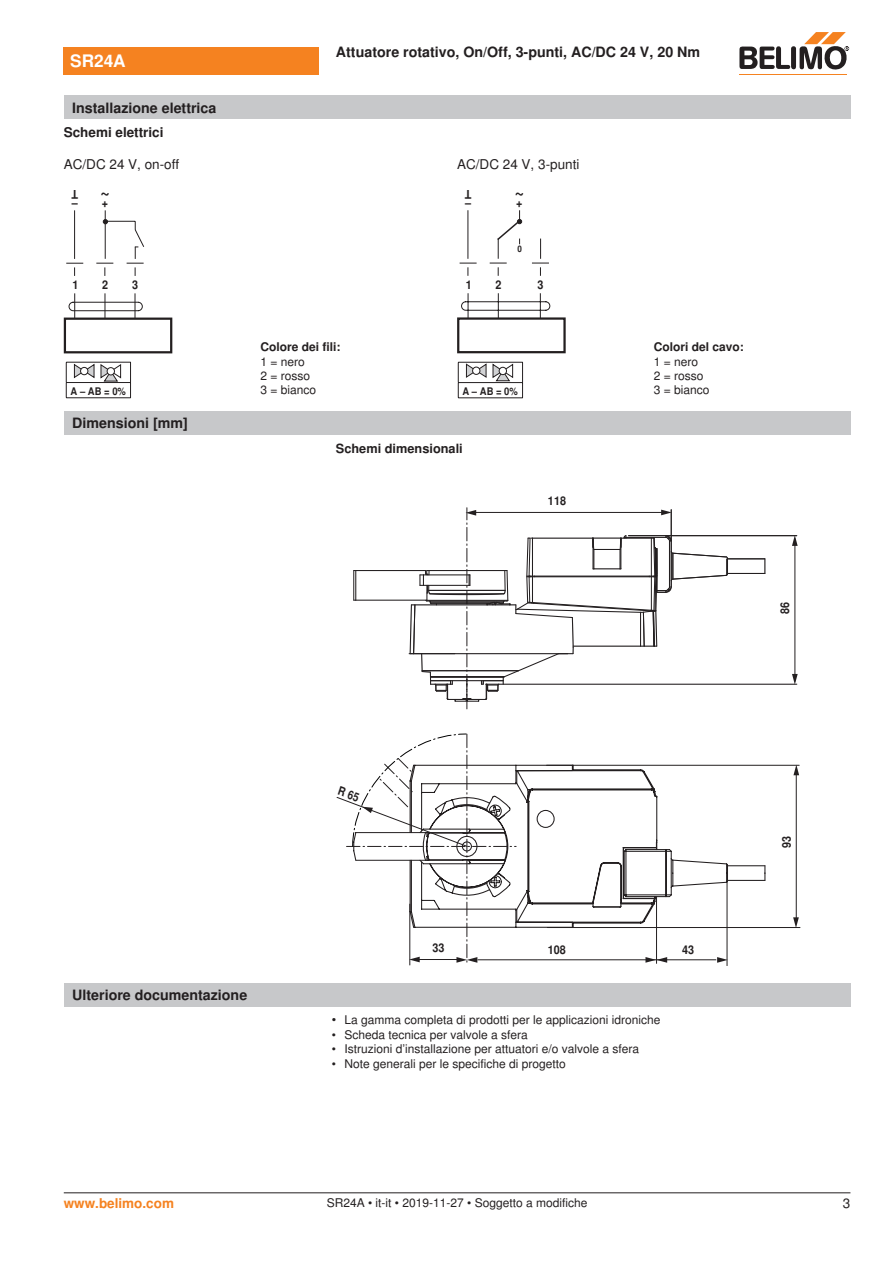
<style>
.page{position:relative;width:893px;height:1263px;background:#fff}
.page>*{position:absolute;margin:0;border:0;box-sizing:border-box;transform-origin:0 0}
.t1{font:700 18px "Nimbus Sans BEL";color:#231f20;scale:.9 1}
.t2{font:700 17.25px "Nimbus Sans BEL";color:#fff}
.t3{font:700 14.25px "Nimbus Sans BEL";color:#231f20}
.Anschluss_Schema_Bas{font:13.5px "Nimbus Sans BEL";color:#231f20}
.t4{font:700 13.5px "Nimbus Sans BEL";color:#231f20}
.t5{font:700 13.5px "Nimbus Sans BEL";color:#f58220}
.Rechtsbündig_Footer{font:13.5px "Nimbus Sans BEL";color:#231f20}
.t6{font:700 12.75px "Nimbus Sans BEL";color:#231f20}
.Bulletpoints{font:12px "Nimbus Sans BEL";color:#231f20}
.Legende{font:12px/14.4px "Nimbus Sans BEL";color:#231f20}
.Footer_EU_center{font:12px "Nimbus Sans BEL";color:#231f20}
.Anschluss_Schema_Bas-2{font:700 12px "Nimbus Sans BEL";color:#231f20}
.t7{font:700 12px "Nimbus Sans BEL";color:#231f20;scale:.9 1}
.t8{font:700 10.5px "Nimbus Sans BEL";color:#231f20;scale:.9 1}
.t9{font:700 9px "Nimbus Sans BEL";color:#231f20;scale:.9 1}
.s1{font-size:12.75px}
</style>
<div class="page">
<div style="left:64px;top:318px;width:108px;height:35px;border:2px solid #231f20"></div>
<svg style="left:66px;top:210px;width:79px;height:109px"></svg>
<hr style="left:66px;top:362px;width:65px;height:1px;background:#231f20">
<hr style="left:66px;top:382px;width:65px;height:1px;background:#231f20">
<svg style="left:66px;top:363px;width:1px;height:34px"></svg>
<svg style="left:130px;top:363px;width:1px;height:34px"></svg>
<hr style="left:66px;top:397px;width:65px;height:1px;background:#231f20">
<svg style="left:74px;top:363px;width:47px;height:19px"></svg>
<div style="left:81px;top:367px;width:7px;height:8px;background:#fff;border-radius:50%"></div>
<div style="left:80px;top:367px;width:8px;height:8px;border:1px solid #231f20;border-radius:50%"></div>
<hr style="left:468px;top:210px;width:1px;height:49px;background:#231f20">
<svg style="left:461px;top:293px;width:90px;height:24px"></svg>
<svg style="left:532px;top:239px;width:17px;height:37px"></svg>
<svg style="left:460px;top:263px;width:17px;height:13px"></svg>
<svg style="left:490px;top:210px;width:32px;height:66px"></svg>
<div style="left:457px;top:317px;width:109px;height:36px;border:2px solid #231f20"></div>
<hr style="left:458px;top:362px;width:65px;height:1px;background:#231f20">
<hr style="left:458px;top:382px;width:65px;height:1px;background:#231f20">
<svg style="left:458px;top:363px;width:1px;height:35px"></svg>
<svg style="left:522px;top:363px;width:1px;height:35px"></svg>
<hr style="left:458px;top:398px;width:65px;height:1px;background:#231f20">
<svg style="left:466px;top:363px;width:47px;height:18px"></svg>
<div style="left:473px;top:367px;width:7px;height:7px;background:#fff;border-radius:50%"></div>
<div style="left:472px;top:367px;width:8px;height:8px;border:1px solid #231f20;border-radius:50%"></div>
<div style="left:64px;top:411px;width:786px;height:24px;background:#c7c8ca"></div>
<hr style="left:546px;top:765px;width:253px;height:1px;background:#231f20">
<hr style="left:796px;top:770px;width:1px;height:153px;background:#231f20">
<svg style="left:793px;top:917px;width:6px;height:10px"></svg>
<svg style="left:793px;top:765px;width:6px;height:10px"></svg>
<hr style="left:727px;top:880px;width:1px;height:86px;background:#231f20">
<hr style="left:547px;top:927px;width:253px;height:1px;background:#231f20">
<hr style="left:486px;top:684px;width:311px;height:1px;background:#231f20">
<svg style="left:764px;top:559px;width:1px;height:14px"></svg>
<hr style="left:628px;top:535px;width:169px;height:1px;background:#231f20">
<hr style="left:356px;top:570px;width:70px;height:1px;background:#231f20">
<hr style="left:353px;top:570px;width:1px;height:30px;background:#231f20">
<hr style="left:356px;top:600px;width:71px;height:1px;background:#231f20">
<hr style="left:727px;top:573px;width:38px;height:1px;background:#231f20">
<hr style="left:727px;top:558px;width:38px;height:1px;background:#231f20">
<hr style="left:355px;top:570px;width:1px;height:30px;background:#231f20">
<hr style="left:410px;top:904px;width:1px;height:61px;background:#231f20">
<hr style="left:795px;top:539px;width:1px;height:142px;background:#231f20">
<svg style="left:792px;top:535px;width:6px;height:11px"></svg>
<svg style="left:792px;top:674px;width:6px;height:10px"></svg>
<svg style="left:409px;top:508px;width:320px;height:201px"></svg>
<div style="left:64px;top:983px;width:786px;height:23px;background:#c7c8ca"></div>
<div style="left:64px;top:47px;width:255px;height:27px;background:#f58220"></div>
<hr style="left:739px;top:74px;width:107px;height:1px;background:#f58220">
<svg style="left:739px;top:32px;width:110px;height:38px"></svg>
<div style="left:64px;top:96px;width:786px;height:23px;background:#c7c8ca"></div>
<hr style="left:64px;top:1192px;width:786px;height:1px;background:#231f20">
<svg style="left:336px;top:733px;width:430px;height:231px"></svg>
<p class="t2" style="left:70px;top:51px;width:57px">SR24A</p>
<p class="t3" style="left:72px;top:99px;width:146px">Installazione elettrica</p>
<p class="t3" style="left:336px;top:44px;width:366px">Attuatore rotativo, On/Off, 3-punti, AC/DC 24 V, 20 Nm</p>
<p class="t4" style="left:64px;top:125px;width:101px">Schemi elettrici</p>
<p class="Anschluss_Schema_Bas" style="left:64px;top:156px;width:117px">AC/DC 24 V, on-off</p>
<p class="Anschluss_Schema_Bas" style="left:457px;top:156px;width:124px">AC/DC 24 V, 3-punti</p>
<p class="t7" style="left:78px;top:201px;width:9px;rotate:-180deg">T</p>
<p class="t1" style="left:110px;top:207px;width:12px;rotate:-180deg">~</p>
<p class="t7" style="left:471px;top:201px;width:9px;rotate:-180deg">T</p>
<p class="t1" style="left:524px;top:206px;width:12px;rotate:-180deg">~</p>
<p class="t7" style="left:72px;top:196px;width:42px">– +</p>
<p class="t7" style="left:465px;top:196px;width:8px">–</p>
<p class="t7" style="left:516px;top:195px;width:9px">+</p>
<p class="t9" style="left:517px;top:244px;width:7px">0</p>
<p class="t7" style="left:72px;top:278px;width:8px">1</p>
<p class="t7" style="left:102px;top:278px;width:8px">2</p>
<p class="t7" style="left:132px;top:278px;width:8px">3</p>
<p class="t7" style="left:466px;top:278px;width:8px">1</p>
<p class="t7" style="left:495px;top:278px;width:8px">2</p>
<p class="t7" style="left:537px;top:278px;width:8px">3</p>
<p class="t8" style="left:71px;top:385px;width:63px">A – AB = 0%</p>
<p class="Anschluss_Schema_Bas-2" style="left:260px;top:340px;width:82px">Colore dei fili:</p>
<p class="Legende" style="left:260px;top:355px;width:57px">1 = nero<br>2 = rosso<br>3 = bianco</p>
<p class="t8" style="left:462px;top:385px;width:63px">A – AB = 0%</p>
<p class="Anschluss_Schema_Bas-2" style="left:654px;top:340px;width:92px">Colori del cavo:</p>
<p class="Legende" style="left:654px;top:355px;width:57px">1 = nero<br>2 = rosso<br>3 = bianco</p>
<p class="t3" style="left:72px;top:415px;width:117px">Dimensioni [mm]</p>
<p class="t6" style="left:336px;top:440px;width:128px">Schemi dimensionali</p>
<p class="t7" style="left:548px;top:494px;width:22px">118</p>
<p class="t7" style="left:778px;top:614px;width:15px;rotate:-90deg">86</p>
<p class="t3" style="left:72px;top:986px;width:176px">Ulteriore documentazione</p>
<p class="t7" style="left:432px;top:941px;width:15px">33</p>
<p class="t7" style="left:548px;top:942px;width:22px">108</p>
<p class="t7" style="left:682px;top:942px;width:15px">43</p>
<p class="Bulletpoints" style="left:332px;top:1013px;width:330px"><span class="s1">•</span> La gamma completa di prodotti per le applicazioni idroniche</p>
<p class="Bulletpoints" style="left:332px;top:1027px;width:198px">• Scheda tecnica per valvole a sfera</p>
<p class="Bulletpoints" style="left:332px;top:1042px;width:309px">• Istruzioni d’installazione per attuatori e/o valvole a sfera</p>
<p class="Bulletpoints" style="left:332px;top:1056px;width:236px">• Note generali per le specifiche di progetto</p>
<p class="t7" style="left:780px;top:848px;width:15px;rotate:-90deg">93</p>
<p class="t5" style="left:64px;top:1195px;width:112px">www.belimo.com</p>
<p class="Footer_EU_center" style="left:327px;top:1196px;width:262px">SR24A • it-it • 2019-11-27 • Soggetto a modifiche</p>
<p class="Rechtsbündig_Footer" style="left:843px;top:1195px;width:9px">3</p>
</div>
